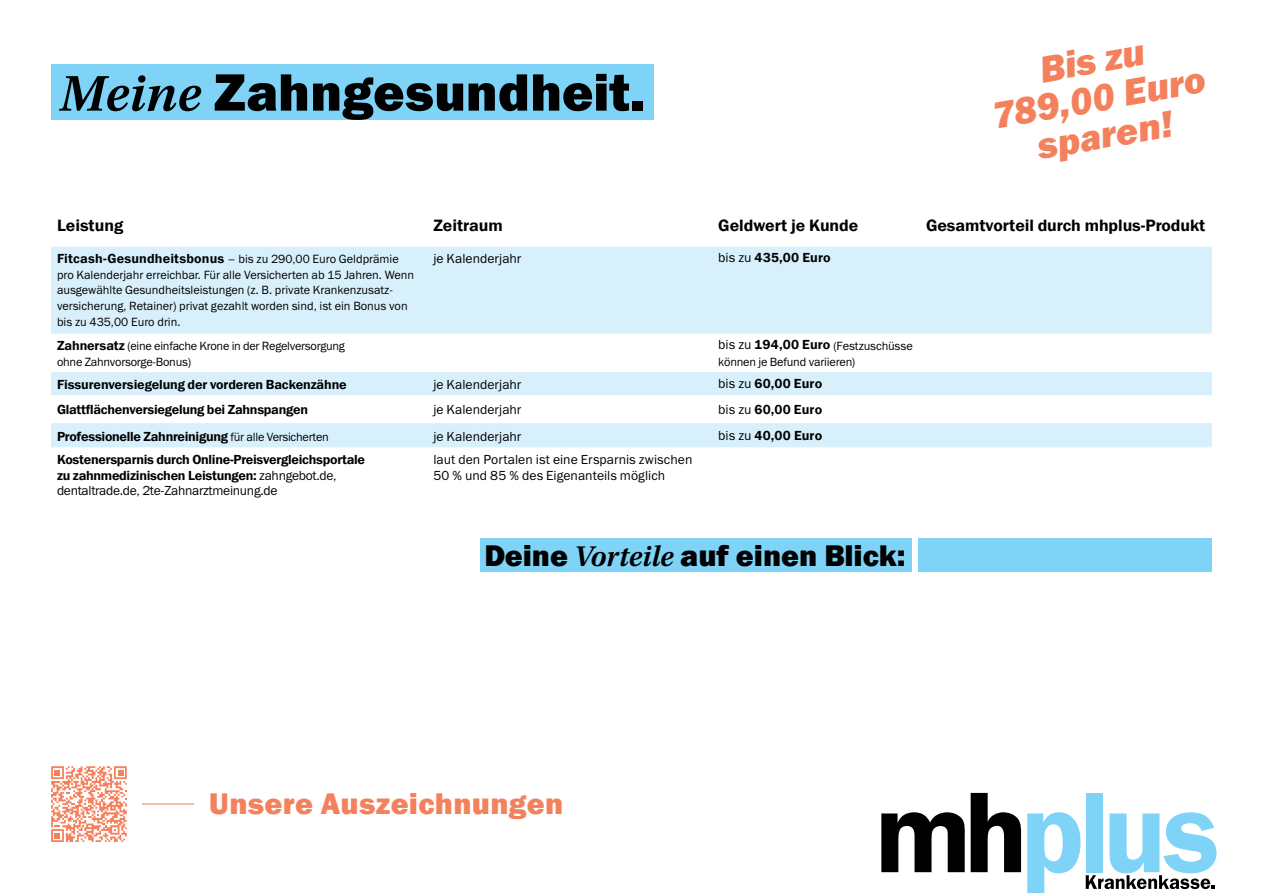
<style>
.page{position:relative;width:1263px;height:893px;background:#fff}
.page>*{position:absolute;margin:0;border:0;box-sizing:border-box;transform-origin:0 0}
.t1{font:800 52.8px "Franklin Gothic ITC";letter-spacing:.005em;color:#000}
.t2{font:italic 800 37.5px/37.5px "Franklin Gothic ITC";color:#f4805c;text-align:center}
.t3{font:800 30px "Franklin Gothic ITC";color:#000}
.t4{font:800 30px "Franklin Gothic ITC";letter-spacing:.01em;color:#f4805c}
.t5{font:600 16.5px "Franklin Gothic ITC";letter-spacing:-.005em;color:#000}
.t6{font:600 13.2px/15.8px "Franklin Gothic ITC";letter-spacing:-.02em;color:#000}
.t7{font:13.2px/15.8px "Franklin Gothic ITC";letter-spacing:.005em;color:#000}
.t8{font:600 13.2px "Franklin Gothic ITC";letter-spacing:.015em;color:#000}
.t9{font:12px/15.8px "Franklin Gothic ITC";color:#000}
.t10{font:12px/15.8px "Franklin Gothic ITC";letter-spacing:-.02em;color:#000}
.s1{font-family:"Utopia Std";font-weight:600;font-style:italic}
.s2{font-weight:600;font-size:13.2px}
.s3{font-weight:400}
.s4{font-size:13.2px}
.s5{font-weight:400;font-size:12px}
</style>
<div class="page">
<svg style="left:881px;top:812px;width:84px;height:60px"></svg>
<svg style="left:971px;top:793px;width:50px;height:79px"></svg>
<svg style="left:1027px;top:812px;width:53px;height:81px"></svg>
<div style="left:1086px;top:793px;width:17px;height:79px;background:#7ed3f7"></div>
<svg style="left:1086px;top:812px;width:130px;height:77px"></svg>
<div style="left:51px;top:64px;width:602px;height:56px;background:#7ed3f7"></div>
<div style="left:51px;top:247px;width:1161px;height:87px;background:#d8f0fc"></div>
<svg style="left:51px;top:372px;width:1161px;height:76px;fill:#d8f0fc"></svg>
<div style="left:480px;top:538px;width:431px;height:34px;background:#7ed3f7"></div>
<div style="left:918px;top:538px;width:294px;height:34px;background:#7ed3f7"></div>
<hr style="left:142px;top:803px;width:52px;height:1px;background:#f4805c">
<svg style="left:51px;top:766px;width:76px;height:76px"></svg>
<h1 class="t1" style="left:59px;top:59px;width:588px"><span class="s1">Meine</span> Zahngesundheit.</h1>
<h2 class="t2" style="left:983px;top:63px;width:218px;rotate:-10deg">Bis zu<br>789,00 Euro sparen!</h2>
<h3 class="t5" style="left:57px;top:216px;width:68px">Leistung</h3>
<h3 class="t5" style="left:433px;top:216px;width:71px">Zeitraum</h3>
<h3 class="t5" style="left:718px;top:216px;width:142px">Geldwert je Kunde</h3>
<h3 class="t5" style="left:926px;top:216px;width:281px">Gesamtvorteil durch mhplus-Produkt</h3>
<p class="t9" style="left:57px;top:251px;width:359px"><span class="s2">Fitcash-Gesundheitsbonus</span> – bis zu 290,00 Euro Geldprämie pro Kalenderjahr erreichbar. Für alle Versicherten ab 15 Jahren. Wenn ausgewählte Gesundheitsleistungen (z. B. private Krankenzusatz&shy;versicherung, Retainer) privat gezahlt worden sind, ist ein Bonus von bis zu 435,00 Euro drin.</p>
<p class="t7" style="left:433px;top:251px;width:90px">je Kalenderjahr</p>
<p class="t8" style="left:718px;top:250px;width:114px"><span class="s3">bis zu</span> 435,00 Euro</p>
<p class="t10" style="left:57px;top:338px;width:289px"><span class="s2">Zahnersatz</span> (eine einfache Krone in der Regelversorgung ohne Zahnvorsorge-Bonus)</p>
<p class="t9" style="left:718px;top:338px;width:196px"><span class="s4">bis zu</span> <span class="s2">194,00 Euro</span> (Festzuschüsse können je Befund variieren)</p>
<p class="t6" style="left:57px;top:377px;width:291px">Fissurenversiegelung der vorderen Backenzähne</p>
<p class="t7" style="left:433px;top:377px;width:90px">je Kalenderjahr</p>
<p class="t6" style="left:718px;top:376px;width:105px"><span class="s3">bis zu</span> 60,00 Euro</p>
<p class="t6" style="left:57px;top:402px;width:252px">Glattflächenversiegelung bei Zahnspangen</p>
<p class="t7" style="left:433px;top:402px;width:90px">je Kalenderjahr</p>
<p class="t6" style="left:718px;top:402px;width:105px"><span class="s3">bis zu</span> 60,00 Euro</p>
<p class="t6" style="left:57px;top:428px;width:273px">Professionelle Zahnreinigung <span class="s5">für alle Versicherten</span></p>
<p class="t7" style="left:433px;top:428px;width:90px">je Kalenderjahr</p>
<p class="t6" style="left:718px;top:428px;width:106px"><span class="s3">bis zu</span> 40,00 Euro</p>
<p class="t6" style="left:57px;top:452px;width:309px">Kostenersparnis durch Online-Preisvergleichsportale zu zahnmedizinischen Leistungen: <span class="s3">zahngebot.de, dentaltrade.de, 2te-Zahnarztmeinung.de</span></p>
<p class="t7" style="left:433px;top:451px;width:261px">laut den Portalen ist eine Ersparnis zwischen<br>50 % und 85 % des Eigenanteils möglich</p>
<h3 class="t3" style="left:484px;top:537px;width:423px">Deine <span class="s1">Vorteile</span> auf einen Blick:</h3>
<h3 class="t4" style="left:209px;top:785px;width:356px">Unsere Auszeichnungen</h3>
</div>
